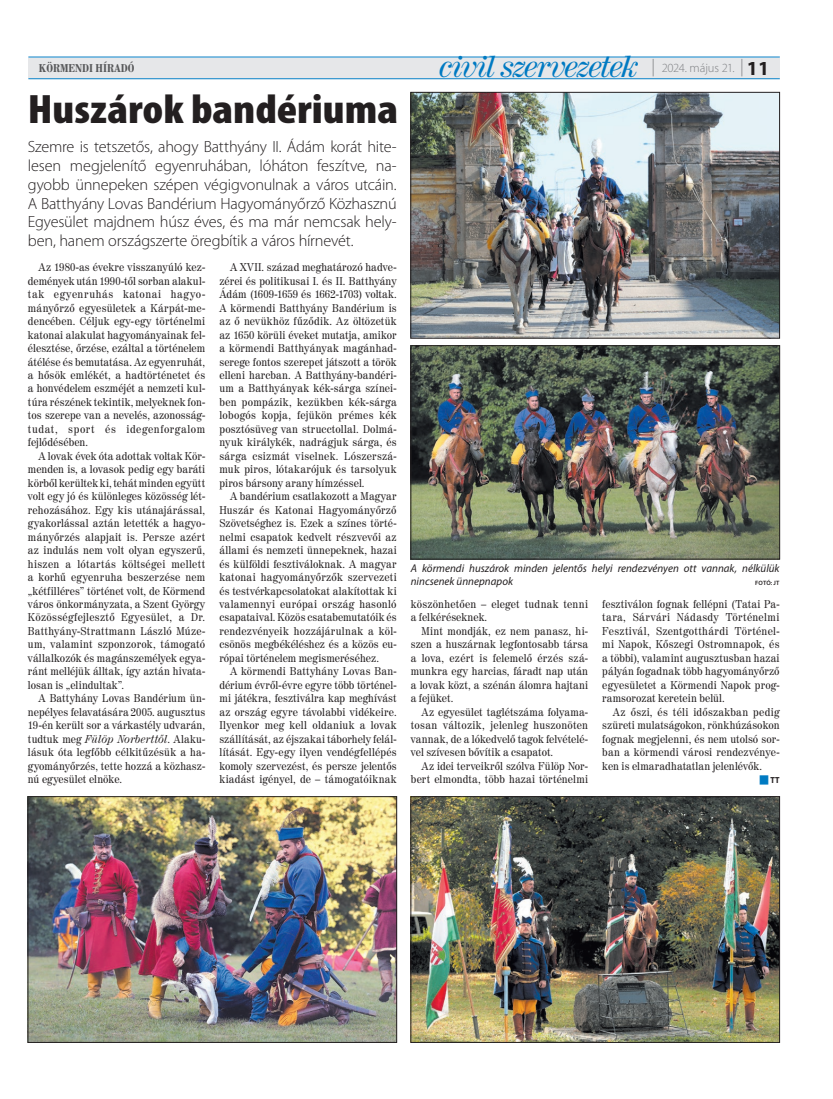
<style>
.page{position:relative;width:833px;height:1099px;background:#fff}
.page>*{position:absolute;margin:0;border:0;box-sizing:border-box;transform-origin:0 0}
.t1{font:900 condensed 41.25px "Myriad Pro";color:#231f20;scale:1.12 1}
.t2{font:italic 30px "Century 725 PFL";letter-spacing:-.06em;color:#007ac2}
.t3{font:300 16.25px/18.8px "Myriad Pro";letter-spacing:-.015em;color:#231f20;text-align:justify}
.t4{font:11.25px/13.5px "Century 725 PFL";letter-spacing:.01em;color:#231f20;text-align:justify;scale:.93 1}
.t5{font:italic 11.25px/12.5px "Myriad Pro";letter-spacing:.005em;color:#231f20}
.t6{font:700 11.25px "Century 725 Cn PFL";color:#57585a}
.t7{font:700 8.75px "Myriad Pro";color:#231f20;scale:.93 1}
.t8{font:600 6.25px "Myriad Pro";letter-spacing:.02em;color:#231f20}
.s1{font-family:"Myriad Pro";font-weight:700;font-style:normal;font-size:20px;color:#231f20}
.s2{font-style:italic}
.s3{color:#007ac2}
</style>
<div class="page">
<div style="left:28px;top:58px;width:752px;height:20px;background:#e6e7e9"></div>
<hr style="left:28px;top:78px;width:752px;height:1px;background:#007ac2">
<hr style="left:28px;top:57px;width:752px;height:1px;background:#007ac2">
<img style="left:30px;top:798px;width:365px;height:242px">
<div style="left:28px;top:796px;width:369px;height:246px;border:1px solid #231f20"></div>
<img style="left:413px;top:798px;width:364px;height:242px">
<div style="left:411px;top:796px;width:368px;height:246px;border:1px solid #231f20"></div>
<img style="left:412px;top:94px;width:365px;height:242px">
<div style="left:410px;top:92px;width:369px;height:246px;border:1px solid #231f20"></div>
<img style="left:413px;top:347px;width:365px;height:210px">
<div style="left:411px;top:345px;width:369px;height:214px;border:1px solid #231f20"></div>
<p class="t6" style="left:39px;top:61px;width:97px">KÖRMENDI HÍRADÓ</p>
<h2 class="t2" style="left:439px;top:48px;width:331px">civil szervezetek <sup>|</sup> <sup>2024.</sup> <sup>május</sup> <sup>21.</sup> <sup>|</sup> <span class="s1">11</span></h2>
<h1 class="t1" style="left:28px;top:87px;width:332px">Huszárok bandériuma</h1>
<p class="t3" style="left:28px;top:138px;width:370px">Szemre is tetszetős, ahogy Batthyány II. Ádám korát hite&shy;lesen megjelenítő egyenruhában, lóháton feszítve, na&shy;gyobb ünnepeken szépen végigvonulnak a város utcáin.<br>A Batthyány Lovas Bandérium Hagyományőrző Közhasznú Egyesület majdnem húsz éves, és ma már nemcsak hely&shy;ben, hanem országszerte öregbítik a város hírnevét.</p>
<p class="t4" style="left:28px;top:260px;width:192px;text-indent:11px">Az 1980-as évekre visszanyúló kez&shy;demények után 1990-től sorban alakul&shy;tak egyenruhás katonai hagyo&shy;mányőrző egyesületek a Kárpát-me&shy;dencében. Céljuk egy-egy történelmi katonai alakulat hagyományainak fel&shy;élesztése, őrzése, ezáltal a történelem átélése és bemutatása. Az egyenruhát, a hősök emlékét, a hadtörténetet és a honvédelem eszméjét a nemzeti kul&shy;túra részének tekintik, melyeknek fon&shy;tos szerepe van a nevelés, azonosság&shy;tudat, sport és idegenforgalom fejlődésében.</p>
<p class="t4" style="left:28px;top:449px;width:192px;text-indent:11px">A lovak évek óta adottak voltak Kör&shy;menden is, a lovasok pedig egy baráti körből kerültek ki, tehát minden együtt volt egy jó és különleges közösség lét&shy;rehozásához. Egy kis utánajárással, gyakorlással aztán letették a hagyo&shy;mányőrzés alapjait is. Persze azért az indulás nem volt olyan egyszerű, hiszen a lótartás költségei mellett a korhű egyenruha beszerzése nem „kétfilléres” történet volt, de Körmend város önkormányzata, a Szent György Közösségfejlesztő Egyesület, a Dr.<br>Batthyány-Strattmann László Múze&shy;um, valamint szponzorok, támogató vállalkozók és magánszemélyek egya&shy;ránt melléjük álltak, így aztán hivata&shy;losan is „elindultak”.</p>
<p class="t4" style="left:28px;top:691px;width:192px;text-indent:11px">A Battyhány Lovas Bandérium ün&shy;nepélyes felavatására 2005. augusztus 19-én került sor a várkastély udvarán, tudtuk meg <span class="s2">Fülöp Norberttől</span>. Alaku&shy;lásuk óta legfőbb célkitűzésük a ha&shy;gyományőrzés, tette hozzá a közhasz&shy;nú egyesület elnöke.</p>
<p class="t4" style="left:219px;top:260px;width:192px;text-indent:11px">A XVII. század meghatározó hadve&shy;zérei és politikusai I. és II. Batthyány Ádám (1609-1659 és 1662-1703) voltak.<br>A körmendi Batthyány Bandérium is az ő nevükhöz fűződik. Az öltözetük az 1650 körüli éveket mutatja, amikor a körmendi Batthyányak magánhad&shy;serege fontos szerepet játszott a török elleni harcban. A Batthyány-bandéri&shy;um a Batthyányak kék-sárga színei&shy;ben pompázik, kezükben kék-sárga lobogós kopja, fejükön prémes kék posztósüveg van strucctollal. Dolmá&shy;nyuk királykék, nadrágjuk sárga, és sárga csizmát viselnek. Lószerszá&shy;muk piros, lótakarójuk és tarsolyuk piros bársony arany hímzéssel.</p>
<p class="t4" style="left:219px;top:489px;width:192px;text-indent:11px">A bandérium csatlakozott a Magyar Huszár és Katonai Hagyományőrző Szövetséghez is. Ezek a színes törté&shy;nelmi csapatok kedvelt részvevői az állami és nemzeti ünnepeknek, hazai és külföldi fesztiváloknak. A magyar katonai hagyományőrzők szervezeti és testvérkapcsolatokat alakítottak ki valamennyi európai ország hasonló csapataival. Közös csatabemutatóik és rendezvényeik hozzájárulnak a köl&shy;csönös megbékéléshez és a közös eu&shy;rópai történelem megismeréséhez.</p>
<p class="t4" style="left:219px;top:664px;width:192px;text-indent:11px">A körmendi Battyhány Lovas Ban&shy;dérium évről-évre egyre több történel&shy;mi játékra, fesztiválra kap meghívást az ország egyre távolabbi vidékeire.<br>Ilyenkor meg kell oldaniuk a lovak szállítását, az éjszakai táborhely felál&shy;lítását. Egy-egy ilyen vendégfellépés komoly szervezést, és persze jelentős kiadást igényel, de – támogatóiknak</p>
<p class="t5" style="left:411px;top:562px;width:370px">A körmendi huszárok minden jelentős helyi rendezvényen ott vannak, nélkülük nincsenek ünnepnapok</p>
<p class="t8" style="left:755px;top:579px;width:26px">FOTÓ: JT</p>
<p class="t4" style="left:602px;top:597px;width:192px">fesztiválon fognak fellépni (Tatai Pa&shy;tara, Sárvári Nádasdy Történelmi Fesztivál, Szentgotthárdi Történel&shy;mi Napok, Kőszegi Ostromnapok, és a többi), valamint augusztusban hazai pályán fogadnak több hagyományőrző egyesületet a Körmendi Napok prog&shy;ramsorozat keretein belül.</p>
<p class="t4" style="left:602px;top:705px;width:192px;text-indent:11px">Az őszi, és téli időszakban pedig szüreti mulatságokon, rönkhúzásokon fognak megjelenni, és nem utolsó sor&shy;ban a körmendi városi rendezvénye&shy;ken is elmaradhatatlan jelenlévők.</p>
<p class="t7" style="left:759px;top:774px;width:23px"><span class="s3">■</span>TT</p>
<p class="t4" style="left:411px;top:597px;width:192px">köszönhetően – eleget tudnak tenni a felkéréseknek.</p>
<p class="t4" style="left:411px;top:624px;width:192px;text-indent:11px">Mint mondják, ez nem panasz, hi&shy;szen a huszárnak legfontosabb társa a lova, ezért is felemelő érzés szá&shy;munkra egy harcias, fáradt nap után a lovak közt, a szénán álomra hajtani a fejüket.</p>
<p class="t4" style="left:411px;top:705px;width:192px;text-indent:11px">Az egyesület taglétszáma folyama&shy;tosan változik, jelenleg huszonöten vannak, de a lókedvelő tagok felvételé&shy;vel szívesen bővítik a csapatot.</p>
<p class="t4" style="left:411px;top:758px;width:192px;text-align:right">Az idei terveikről szólva Fülöp Nor&shy;bert elmondta, több hazai történelmi</p>
</div>
